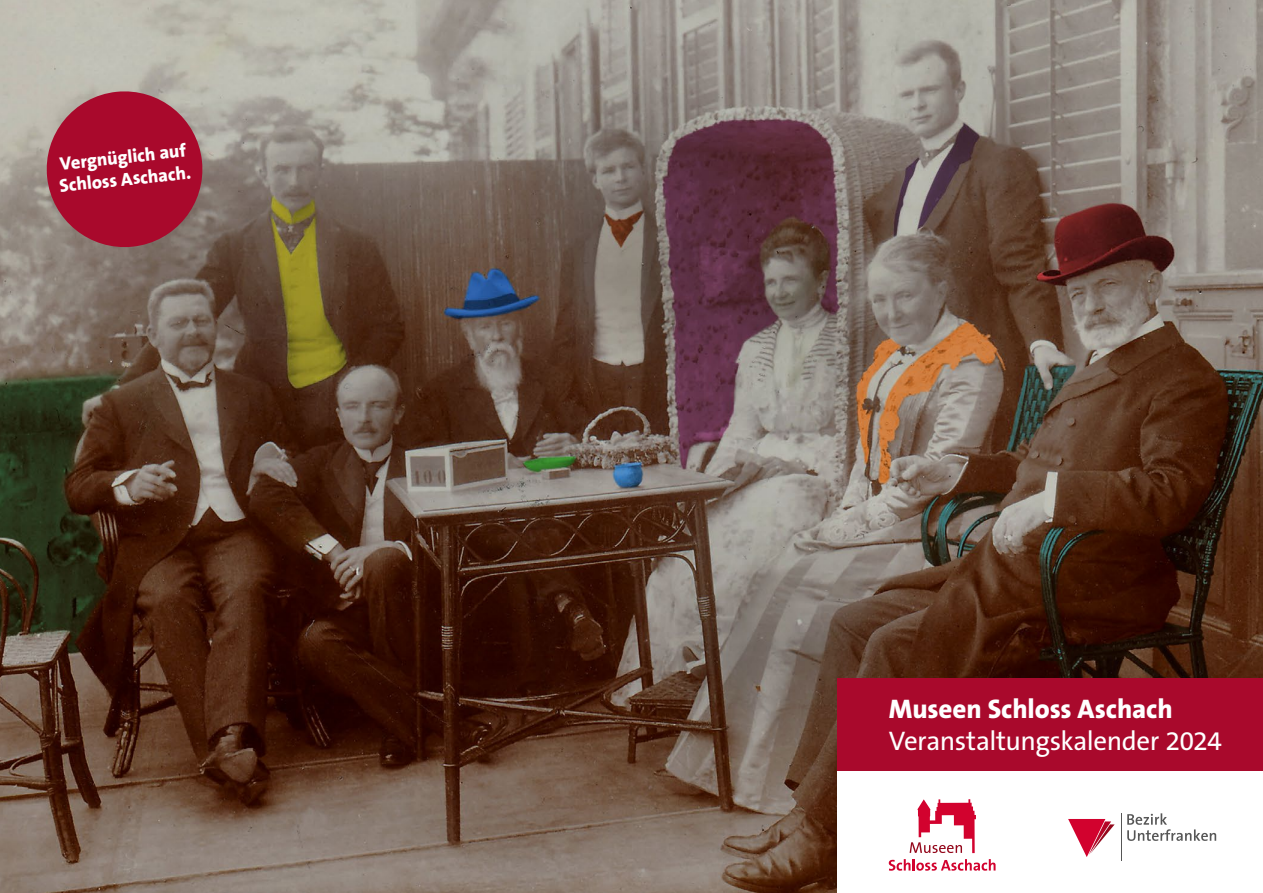
<style>
.page{position:relative;width:1263px;height:893px;background:#fff}
.page>*{position:absolute;margin:0;border:0;box-sizing:border-box;transform-origin:0 0}
.t1{font:27px "The Sans B W5 Plain";letter-spacing:-.02em;color:#fff}
.t2{font:800 27px "The Sans B W8";letter-spacing:-.005em;color:#fff}
.t3{font:800 18.45px/22.2px "The Sans B W8";color:#fff}
</style>
<div class="page">
<img style="left:0;top:0;width:1263px;height:893px">
<div style="left:838px;top:771px;width:425px;height:122px;background:#fff"></div>
<svg style="left:1127px;top:813px;width:89px;height:28px"></svg>
<svg style="left:1068px;top:819px;width:46px;height:38px"></svg>
<hr style="left:1121px;top:813px;width:1px;height:48px;background:#565656">
<div style="left:838px;top:678px;width:425px;height:93px;background:#a9092c"></div>
<svg style="left:889px;top:859px;width:106px;height:12px"></svg>
<svg style="left:909px;top:799px;width:67px;height:54px"></svg>
<svg style="left:43px;top:87px;width:163px;height:164px;background:#a63248"></svg>
<p class="t3" style="left:56px;top:153px;width:134px;rotate:-6deg">Vergnüglich auf<br>Schloss Aschach.</p>
<h1 class="t2" style="left:889px;top:692px;width:285px">Museen Schloss Aschach</h1>
<h1 class="t1" style="left:889px;top:724px;width:335px">Veranstaltungskalender 2024</h1>
</div>
